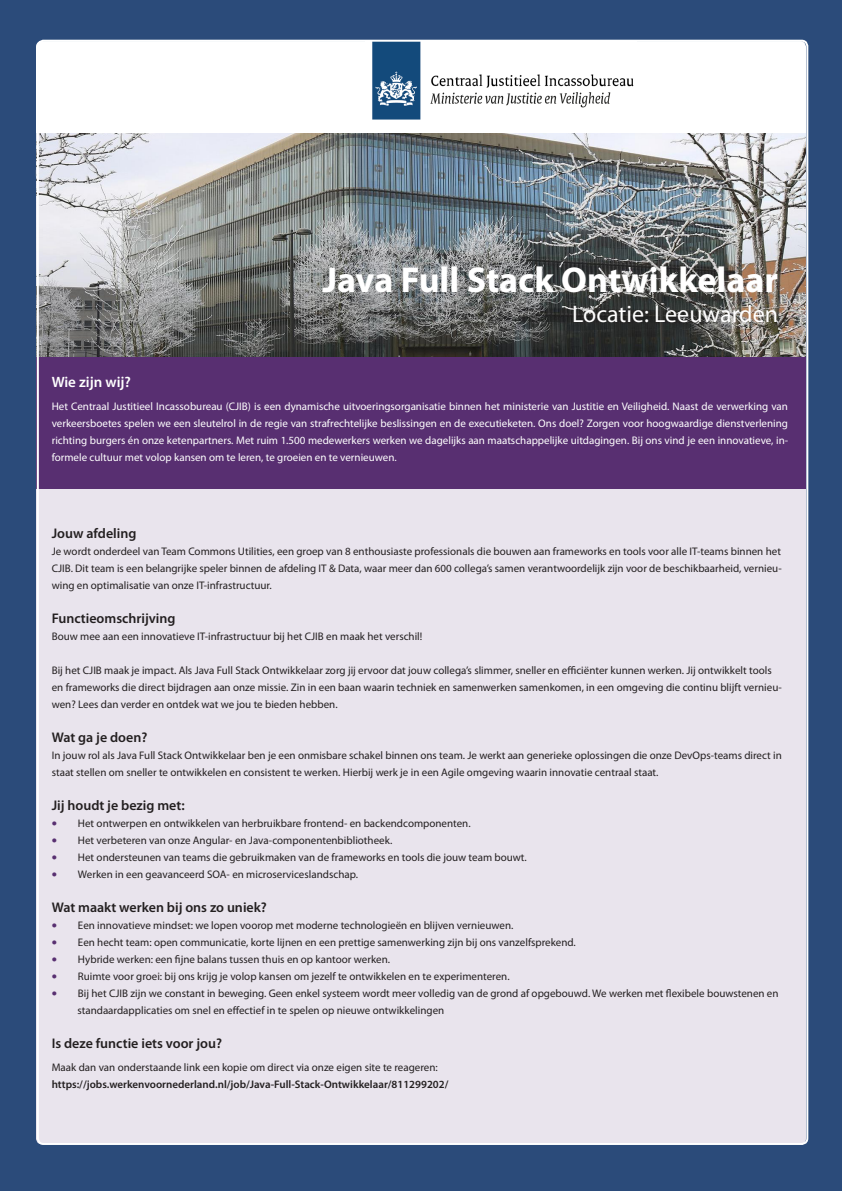
<style>
.page{position:relative;width:842px;height:1191px;background:#2b4b7a}
.page>*{position:absolute;margin:0;border:0;box-sizing:border-box;transform-origin:0 0}
.t1{font:700 36px "Myriad Pro";color:#fff}
.t2{font:24px "Myriad Pro";color:#fff}
.t3{font:600 15px "Myriad Pro";color:#fff}
.t4{font:600 14px "Myriad Pro";color:#231f20}
.t5{font:11px/17px "Myriad Pro";color:#231f20}
.t6{font:11px/17px "Myriad Pro";color:#fff;text-align:justify}
.t7{font:600 11px "Myriad Pro";color:#231f20}
.s1{color:#582f71}
</style>
<div class="page">
<div style="left:36px;top:41px;width:769px;height:92px;background:#fff"></div>
<div style="left:36px;top:489px;width:769px;height:655px;background:#e9e4ed"></div>
<img style="left:36px;top:133px;width:769px;height:224px">
<div style="left:36px;top:357px;width:770px;height:132px;background:#582f71"></div>
<img style="left:366px;top:43px;width:270px;height:81px">
<p class="t1" style="left:322px;top:256px;width:457px">Java Full Stack Ontwikkelaar</p>
<p class="t2" style="left:572px;top:299px;width:207px">Locatie: Leeuwarden</p>
<p class="t3" style="left:52px;top:372px;width:81px">Wie zijn wij?</p>
<p class="t6" style="left:52px;top:397px;width:738px">Het Centraal Justitieel Incassobureau (CJIB) is een dynamische uitvoeringsorganisatie binnen het ministerie van Justitie en Veiligheid. Naast de verwerking van verkeersboetes spelen we een sleutelrol in de regie van strafrechtelijke beslissingen en de executieketen. Ons doel? Zorgen voor hoogwaardige dienstverlening richting burgers én onze ketenpartners. Met ruim 1.500 medewerkers werken we dagelijks aan maatschappelijke uitdagingen. Bij ons vind je een innovatieve, in&shy;formele cultuur met volop kansen om te leren, te groeien en te vernieuwen.</p>
<p class="t4" style="left:52px;top:524px;width:86px">Jouw afdeling</p>
<p class="t5" style="left:52px;top:542px;width:731px;text-align:justify">Je wordt onderdeel van Team Commons Utilities, een groep van 8 enthousiaste professionals die bouwen aan frameworks en tools voor alle IT-teams binnen het CJIB. Dit team is een belangrijke speler binnen de afdeling IT &amp; Data, waar meer dan 600 collega’s samen verantwoordelijk zijn voor de beschikbaarheid, vernieu&shy;wing en optimalisatie van onze IT-infrastructuur.</p>
<p class="t4" style="left:52px;top:609px;width:125px">Functieomschrijving</p>
<p class="t5" style="left:52px;top:627px;width:372px">Bouw mee aan een innovatieve IT-infrastructuur bij het CJIB en maak het verschil!</p>
<p class="t5" style="left:52px;top:661px;width:731px">Bij het CJIB maak je impact. Als Java Full Stack Ontwikkelaar zorg jij ervoor dat jouw collega’s slimmer, sneller en efficiënter kunnen werken. Jij ontwikkelt tools en frameworks die direct bijdragen aan onze missie. Zin in een baan waarin techniek en samenwerken samenkomen, in een omgeving die continu blijft vernieu&shy;wen? Lees dan verder en ontdek wat we jou te bieden hebben.</p>
<p class="t4" style="left:52px;top:728px;width:97px">Wat ga je doen?</p>
<p class="t5" style="left:52px;top:746px;width:732px">In jouw rol als Java Full Stack Ontwikkelaar ben je een onmisbare schakel binnen ons team. Je werkt aan generieke oplossingen die onze DevOps-teams direct in staat stellen om sneller te ontwikkelen en consistent te werken. Hierbij werk je in een Agile omgeving waarin innovatie centraal staat.</p>
<p class="t4" style="left:52px;top:796px;width:134px">Jij houdt je bezig met:</p>
<p class="t5" style="left:52px;top:814px;width:420px"><span class="s1">●</span> Het ontwerpen en ontwikkelen van herbruikbare frontend- en backendcomponenten.</p>
<p class="t5" style="left:52px;top:831px;width:342px"><span class="s1">●</span> Het verbeteren van onze Angular- en Java-componentenbibliotheek.</p>
<p class="t5" style="left:52px;top:848px;width:477px"><span class="s1">●</span> Het ondersteunen van teams die gebruikmaken van de frameworks en tools die jouw team bouwt.</p>
<p class="t5" style="left:52px;top:865px;width:308px"><span class="s1">●</span> Werken in een geavanceerd SOA- en microserviceslandschap.</p>
<p class="t4" style="left:52px;top:898px;width:217px">Wat maakt werken bij ons zo uniek?</p>
<p class="t5" style="left:52px;top:916px;width:463px"><span class="s1">●</span> Een innovatieve mindset: we lopen voorop met moderne technologieën en blijven vernieuwen.</p>
<p class="t5" style="left:52px;top:933px;width:526px"><span class="s1">●</span> Een hecht team: open communicatie, korte lijnen en een prettige samenwerking zijn bij ons vanzelfsprekend.</p>
<p class="t5" style="left:52px;top:950px;width:340px"><span class="s1">●</span> Hybride werken: een fijne balans tussen thuis en op kantoor werken.</p>
<p class="t5" style="left:52px;top:967px;width:459px"><span class="s1">●</span> Ruimte voor groei: bij ons krijg je volop kansen om jezelf te ontwikkelen en te experimenteren.</p>
<p class="t5" style="left:77px;top:984px;width:703px;text-indent:-26px"><span class="s1">●</span> Bij het CJIB zijn we constant in beweging. Geen enkel systeem wordt meer volledig van de grond af opgebouwd. We werken met flexibele bouwstenen en standaardapplicaties om snel en effectief in te spelen op nieuwe ontwikkelingen</p>
<p class="t4" style="left:52px;top:1034px;width:172px">Is deze functie iets voor jou?</p>
<p class="t5" style="left:52px;top:1058px;width:388px">Maak dan van onderstaande link een kopie om direct via onze eigen site te reageren:</p>
<p class="t7" style="left:52px;top:1076px;width:398px">https://jobs.werkenvoornederland.nl/job/Java-Full-Stack-Ontwikkelaar/811299202/</p>
</div>
